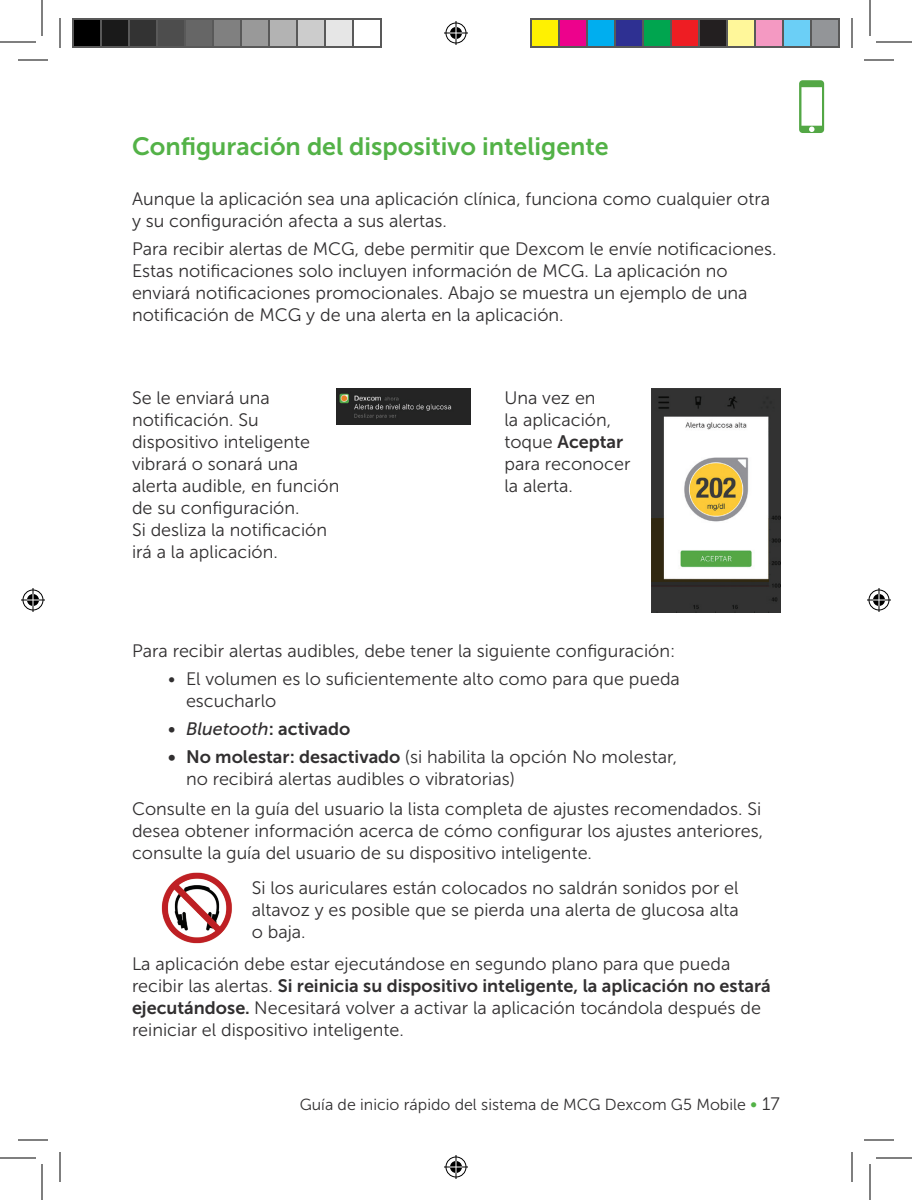
<style>
.page{position:relative;width:912px;height:1200px;background:#fff}
.page>*{position:absolute;margin:0;border:0;box-sizing:border-box;transform-origin:0 0}
.t1{font:25px "Museo Sans 700";color:#53b247}
.t2{font:18px/22px "Museo Sans 300";color:#312f30}
.t3{font:18px "Museo Sans 700";color:#312f30}
.t4{font:italic 18px "Museo Sans 500";color:#312f30}
.t5{font:16px "Museo Sans 300";color:#312f30}
.s1{font-family:"Museo Sans 300"}
.s2{font-family:"Museo Sans 700";font-style:normal}
.s3{font-family:"Museo Sans 700"}
.s4{font-size:18px;color:#53b247}
.s5{font-size:18px}
</style>
<div class="page">
<svg style="left:799px;top:80px;width:25px;height:53px"></svg>
<img style="left:651px;top:388px;width:130px;height:224px">
<img style="left:161px;top:872px;width:71px;height:72px">
<img style="left:336px;top:388px;width:134px;height:37px">
<hr style="left:18px;top:60px;width:30px;height:1px;background:#000">
<hr style="left:864px;top:60px;width:30px;height:1px;background:#000">
<hr style="left:18px;top:1140px;width:30px;height:1px;background:#000">
<hr style="left:864px;top:1140px;width:30px;height:1px;background:#000">
<hr style="left:60px;top:18px;width:1px;height:30px;background:#000">
<hr style="left:60px;top:1152px;width:1px;height:30px;background:#000">
<hr style="left:852px;top:18px;width:1px;height:30px;background:#000">
<hr style="left:852px;top:1152px;width:1px;height:30px;background:#000">
<hr style="left:0;top:42px;width:36px;height:1px;background:#000">
<hr style="left:876px;top:42px;width:36px;height:1px;background:#000">
<hr style="left:0;top:1158px;width:36px;height:1px;background:#000">
<hr style="left:876px;top:1158px;width:36px;height:1px;background:#000">
<hr style="left:42px;top:0;width:1px;height:36px;background:#000">
<hr style="left:42px;top:1164px;width:1px;height:36px;background:#000">
<hr style="left:870px;top:0;width:1px;height:36px;background:#000">
<hr style="left:870px;top:1164px;width:1px;height:36px;background:#000">
<svg style="left:444px;top:21px;width:24px;height:24px"></svg>
<svg style="left:444px;top:1155px;width:24px;height:24px"></svg>
<svg style="left:21px;top:588px;width:24px;height:24px"></svg>
<svg style="left:867px;top:588px;width:24px;height:24px"></svg>
<div style="left:73px;top:19px;width:28px;height:28px;background:#000"></div>
<div style="left:72px;top:18px;width:30px;height:30px;border:2px solid #595959"></div>
<div style="left:101px;top:19px;width:28px;height:28px;background:#1a1a1a"></div>
<div style="left:100px;top:18px;width:30px;height:30px;border:2px solid #595959"></div>
<div style="left:129px;top:19px;width:28px;height:28px;background:#333"></div>
<div style="left:128px;top:18px;width:30px;height:30px;border:2px solid #595959"></div>
<div style="left:157px;top:19px;width:28px;height:28px;background:#4d4d4d"></div>
<div style="left:156px;top:18px;width:30px;height:30px;border:2px solid #595959"></div>
<div style="left:185px;top:19px;width:28px;height:28px;background:#666"></div>
<div style="left:184px;top:18px;width:30px;height:30px;border:2px solid #595959"></div>
<div style="left:213px;top:19px;width:28px;height:28px;background:#808080"></div>
<div style="left:212px;top:18px;width:30px;height:30px;border:2px solid #595959"></div>
<div style="left:241px;top:19px;width:28px;height:28px;background:#999"></div>
<div style="left:240px;top:18px;width:30px;height:30px;border:2px solid #595959"></div>
<div style="left:269px;top:19px;width:28px;height:28px;background:#b3b3b3"></div>
<div style="left:268px;top:18px;width:30px;height:30px;border:2px solid #595959"></div>
<div style="left:297px;top:19px;width:28px;height:28px;background:#ccc"></div>
<div style="left:296px;top:18px;width:30px;height:30px;border:2px solid #595959"></div>
<div style="left:325px;top:19px;width:28px;height:28px;background:#e6e6e6"></div>
<div style="left:324px;top:18px;width:30px;height:30px;border:2px solid #595959"></div>
<div style="left:352px;top:18px;width:30px;height:30px;border:2px solid #595959"></div>
<div style="left:531px;top:19px;width:28px;height:28px;background:#fff101"></div>
<div style="left:530px;top:18px;width:30px;height:30px;border:2px solid #595959"></div>
<div style="left:559px;top:19px;width:28px;height:28px;background:#ed028c"></div>
<div style="left:558px;top:18px;width:30px;height:30px;border:2px solid #595959"></div>
<div style="left:587px;top:19px;width:28px;height:28px;background:#00aeef"></div>
<div style="left:586px;top:18px;width:30px;height:30px;border:2px solid #595959"></div>
<div style="left:615px;top:19px;width:28px;height:28px;background:#2e3092"></div>
<div style="left:614px;top:18px;width:30px;height:30px;border:2px solid #595959"></div>
<div style="left:643px;top:19px;width:28px;height:28px;background:#00a54f"></div>
<div style="left:642px;top:18px;width:30px;height:30px;border:2px solid #595959"></div>
<div style="left:671px;top:19px;width:28px;height:28px;background:#ee1d23"></div>
<div style="left:670px;top:18px;width:30px;height:30px;border:2px solid #595959"></div>
<div style="left:699px;top:19px;width:28px;height:28px;background:#231f20"></div>
<div style="left:698px;top:18px;width:30px;height:30px;border:2px solid #595959"></div>
<div style="left:727px;top:19px;width:28px;height:28px;background:#fff79a"></div>
<div style="left:726px;top:18px;width:30px;height:30px;border:2px solid #595959"></div>
<div style="left:755px;top:19px;width:28px;height:28px;background:#f499c2"></div>
<div style="left:754px;top:18px;width:30px;height:30px;border:2px solid #595959"></div>
<div style="left:783px;top:19px;width:28px;height:28px;background:#6bcff6"></div>
<div style="left:782px;top:18px;width:30px;height:30px;border:2px solid #595959"></div>
<div style="left:811px;top:19px;width:28px;height:28px;background:#939598"></div>
<div style="left:810px;top:18px;width:30px;height:30px;border:2px solid #595959"></div>
<h1 class="t1" style="left:132px;top:132px;width:478px">Configuración del dispositivo inteligente</h1>
<p class="t2" style="left:132px;top:188px;width:640px">Aunque la aplicación sea una aplicación clínica, funciona como cualquier otra y su configuración afecta a sus alertas.</p>
<p class="t2" style="left:132px;top:238px;width:646px">Para recibir alertas de MCG, debe permitir que Dexcom le envíe notificaciones.<br>Estas notificaciones solo incluyen información de MCG. La aplicación no enviará notificaciones promocionales. Abajo se muestra un ejemplo de una notificación de MCG y de una alerta en la aplicación.</p>
<p class="t2" style="left:132px;top:387px;width:209px">Se le enviará una notificación. Su dispositivo inteligente vibrará o sonará una alerta audible, en función de su configuración.<br>Si desliza la notificación irá a la aplicación.</p>
<p class="t2" style="left:504px;top:387px;width:108px">Una vez en la aplicación,</p>
<p class="t3" style="left:504px;top:432px;width:120px"><span class="s1">toque</span> Aceptar</p>
<p class="t2" style="left:504px;top:453px;width:128px">para reconocer la alerta.</p>
<p class="t2" style="left:132px;top:640px;width:545px">Para recibir alertas audibles, debe tener la siguiente configuración:</p>
<p class="t2" style="left:186px;top:668px;width:495px;text-indent:-18px">• El volumen es lo suficientemente alto como para que pueda escucharlo</p>
<p class="t4" style="left:168px;top:719px;width:184px">• Bluetooth<span class="s2">: activado</span></p>
<p class="t2" style="left:186px;top:746px;width:493px;text-indent:-18px"><span class="s3">• No molestar: desactivado</span> (si habilita la opción No molestar, no recibirá alertas audibles o vibratorias)</p>
<p class="t2" style="left:132px;top:798px;width:633px;text-align:justify">Consulte en la guía del usuario la lista completa de ajustes recomendados. Si desea obtener información acerca de cómo configurar los ajustes anteriores, consulte la guía del usuario de su dispositivo inteligente.</p>
<p class="t2" style="left:252px;top:877px;width:489px;text-align:justify">Si los auriculares están colocados no saldrán sonidos por el altavoz y es posible que se pierda una alerta de glucosa alta o baja.</p>
<p class="t2" style="left:132px;top:953px;width:600px">La aplicación debe estar ejecutándose en segundo plano para que pueda</p>
<p class="t3" style="left:132px;top:976px;width:640px"><span class="s1">recibir las alertas.</span> Si reinicia su dispositivo inteligente, la aplicación no estará</p>
<p class="t2" style="left:132px;top:997px;width:630px"><span class="s3">ejecutándose.</span> Necesitará volver a activar la aplicación tocándola después de reiniciar el dispositivo inteligente.</p>
<p class="t5" style="left:300px;top:1095px;width:482px">Guía de inicio rápido del sistema de MCG Dexcom G5 Mobile <span class="s4">•</span> <span class="s5">17</span></p>
</div>
